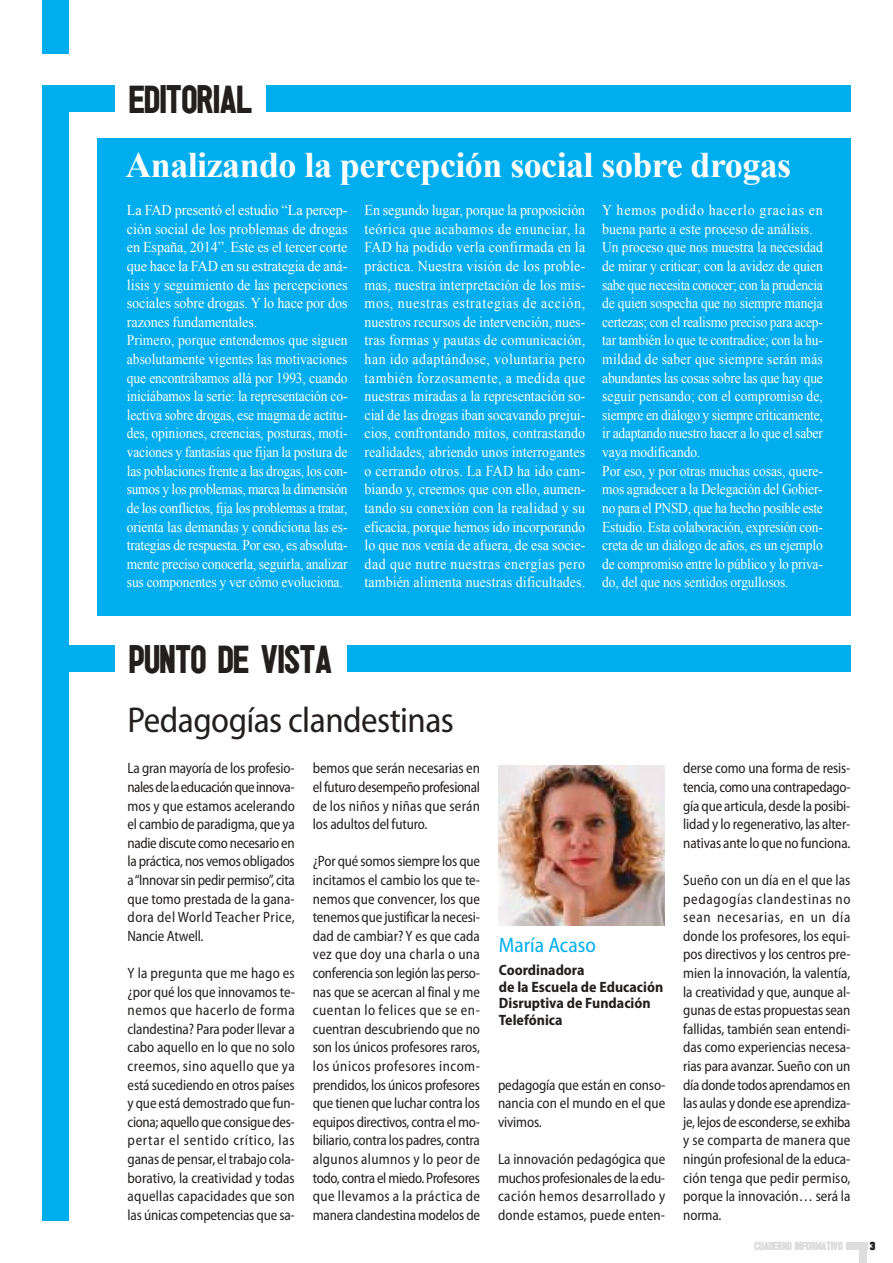
<style>
.page{position:relative;width:893px;height:1263px;background:#fff}
.page>*{position:absolute;margin:0;border:0;box-sizing:border-box;transform-origin:0 0}
.t1{font:700 40.65px "tes";color:#241f1f}
.t2{font:700 36px "Times New Roman";letter-spacing:-.015em;color:#fff}
.t3{font:semi-condensed 36px "Myriad Pro";letter-spacing:-.015em;color:#241f1f}
.t4{font:semi-condensed 21px "Myriad Pro";color:#00aeef}
.t5{font:semi-condensed 15px/18.6px "Myriad Pro";color:#241f1f;text-align:justify;scale:.95 1}
.t6{font:15px/18.6px "Times New Roman";letter-spacing:-.01em;color:#fff;text-align:justify;scale:.93 1}
.t7{font:15px/18.6px "Times New Roman";letter-spacing:-.01em;color:#fff;scale:.95 1}
.t8{font:700 semi-condensed 15px/16.5px "Myriad Pro";color:#241f1f}
.t9{font:700 12px "tes";color:#dcdddc}
.t10{font:700 12px "tes";color:#241f1f}
</style>
<div class="page">
<div style="left:97px;top:139px;width:753px;height:477px;background:#00aeef"></div>
<div style="left:43px;top:102px;width:26px;height:1118px;background:#00aeef"></div>
<div style="left:42px;top:0;width:27px;height:54px;background:#00aeef"></div>
<div style="left:266px;top:85px;width:584px;height:27px;background:#00aeef"></div>
<div style="left:43px;top:85px;width:72px;height:27px;background:#00aeef"></div>
<div style="left:347px;top:645px;width:503px;height:27px;background:#00aeef"></div>
<div style="left:43px;top:645px;width:72px;height:27px;background:#00aeef"></div>
<img style="left:498px;top:765px;width:167px;height:160px">
<div style="left:846px;top:1242px;width:21px;height:8px;background:#dcdddc"></div>
<div style="left:859px;top:1245px;width:8px;height:18px;background:#dcdddc"></div>
<h1 class="t1" style="left:129px;top:85px;width:125px">EDITORIAL</h1>
<h2 class="t2" style="left:125px;top:145px;width:667px">Analizando la percepción social sobre drogas</h2>
<p class="t7" style="left:127px;top:201px;width:234px">La FAD presentó el estudio “La percep&shy;ción social de los problemas de drogas en España, 2014”. Este es el tercer corte que hace la FAD en su estrategia de aná&shy;lisis y seguimiento de las percepciones sociales sobre drogas. Y lo hace por dos razones fundamentales.<br>Primero, porque entendemos que siguen absolutamente vigentes las motivaciones que encontrábamos allá por 1993, cuando iniciábamos la serie: la representación co&shy;lectiva sobre drogas, ese magma de actitu&shy;des, opiniones, creencias, posturas, moti&shy;vaciones y fantasías que fijan la postura de las poblaciones frente a las drogas, los con&shy;sumos y los problemas, marca la dimensión de los conflictos, fija los problemas a tratar, orienta las demandas y condiciona las es&shy;trategias de respuesta. Por eso, es absoluta&shy;mente preciso conocerla, seguirla, analizar sus componentes y ver cómo evoluciona.</p>
<p class="t6" style="left:365px;top:201px;width:239px">En segundo lugar, porque la proposición teórica que acabamos de enunciar, la FAD ha podido verla confirmada en la práctica. Nuestra visión de los proble&shy;mas, nuestra interpretación de los mis&shy;mos, nuestras estrategias de acción, nuestros recursos de intervención, nues&shy;tras formas y pautas de comunicación, han ido adaptándose, voluntaria pero también forzosamente, a medida que nuestras miradas a la representación so&shy;cial de las drogas iban socavando prejui&shy;cios, confrontando mitos, contrastando realidades, abriendo unos interrogantes o cerrando otros. La FAD ha ido cam&shy;biando y, creemos que con ello, aumen&shy;tando su conexión con la realidad y su eficacia, porque hemos ido incorporando lo que nos venía de afuera, de esa socie&shy;dad que nutre nuestras energías pero también alimenta nuestras dificultades.</p>
<p class="t6" style="left:602px;top:201px;width:239px;text-align:left">Y hemos podido hacerlo gracias en buena parte a este proceso de análisis.<br>Un proceso que nos muestra la necesidad de mirar y criticar; con la avidez de quien sabe que necesita conocer; con la prudencia de quien sospecha que no siempre maneja certezas; con el realismo preciso para acep&shy;tar también lo que te contradice; con la hu&shy;mildad de saber que siempre serán más abundantes las cosas sobre las que hay que seguir pensando; con el compromiso de, siempre en diálogo y siempre críticamente, ir adaptando nuestro hacer a lo que el saber vaya modificando.<br>Por eso, y por otras muchas cosas, quere&shy;mos agradecer a la Delegación del Gobier&shy;no para el PNSD, que ha hecho posible este Estudio. Esta colaboración, expresión con&shy;creta de un diálogo de años, es un ejemplo de compromiso entre lo público y lo priva&shy;do, del que nos sentidos orgullosos.</p>
<h1 class="t1" style="left:129px;top:645px;width:205px">PUNTO DE VISTA</h1>
<h2 class="t3" style="left:128px;top:706px;width:328px">Pedagogías clandestinas</h2>
<p class="t5" style="left:128px;top:760px;width:178px">la gran mayoría de los profesio&shy;nalesdelaeducaciónqueinnova&shy;mos y que estamos acelerando el cambio de paradigma, que ya nadie discute como necesario en la práctica, nos vemos obligados a“Innovar sin pedir permiso”, cita que tomo prestada de la gana&shy;dora del World Teacher Price, Nancie Atwell.</p>
<p class="t5" style="left:128px;top:965px;width:178px">Y la pregunta que me hago es ¿por qué los que innovamos te&shy;nemos que hacerlo de forma clandestina? Para poder llevar a cabo aquello en lo que no solo creemos, sino aquello que ya está sucediendo en otros países y que está demostrado que fun&shy;ciona; aquello que consigue des&shy;pertar el sentido crítico, las ganas de pensar, el trabajo cola&shy;borativo, la creatividad y todas aquellas capacidades que son las únicas competencias que sa-</p>
<p class="t5" style="left:313px;top:760px;width:178px">bemos que serán necesarias en el futuro desempeño profesional de los niños y niñas que serán los adultos del futuro.</p>
<p class="t5" style="left:313px;top:853px;width:178px">¿Por qué somos siempre los que incitamos el cambio los que te&shy;nemos que convencer, los que tenemos que justificar la necesi&shy;dad de cambiar? Y es que cada vez que doy una charla o una conferencia son legión las perso&shy;nas que se acercan al final y me cuentan lo felices que se en&shy;cuentran descubriendo que no son los únicos profesores raros, los únicos profesores incom&shy;prendidos, los únicos profesores que tienen que luchar contra los equipos directivos, contra el mo&shy;biliario, contra los padres, contra algunos alumnos y lo peor de todo, contra el miedo. Profesores que llevamos a la práctica de manera clandestina modelos de</p>
<h3 class="t4" style="left:499px;top:937px;width:99px">María Acaso</h3>
<p class="t8" style="left:499px;top:963px;width:166px">Coordinadora<br>de la Escuela de Educación<br>Disruptiva de Fundación<br>Telefónica</p>
<p class="t5" style="left:498px;top:1076px;width:178px">pedagogía que están en conso&shy;nancia con el mundo en el que vivimos.</p>
<p class="t5" style="left:498px;top:1151px;width:178px">la innovación pedagógica que muchos profesionales de la edu&shy;cación hemos desarrollado y donde estamos, puede enten-</p>
<p class="t5" style="left:683px;top:760px;width:178px">derse como una forma de resis&shy;tencia, como una contrapedago&shy;gía que articula, desde la posibi&shy;lidad y lo regenerativo, las alter&shy;nativas ante lo que no funciona.</p>
<p class="t5" style="left:683px;top:872px;width:178px">Sueño con un día en el que las pedagogías clandestinas no sean necesarias, en un día donde los profesores, los equi&shy;pos directivos y los centros pre&shy;mien la innovación, la valentía, la creatividad y que, aunque al&shy;gunas de estas propuestas sean fallidas, también sean entendi&shy;das como experiencias necesa&shy;rias para avanzar. Sueño con un día donde todos aprendamos en las aulas y donde ese aprendiza&shy;je, lejos de esconderse, se exhiba y se comparta de manera que ningún profesional de la educa&shy;ción tenga que pedir permiso, porque la innovación… será la norma.</p>
<p class="t9" style="left:755px;top:1242px;width:90px">CUADERNO INFORMATIVO</p>
<p class="t10" style="left:871px;top:1242px;width:6px">3</p>
</div>
